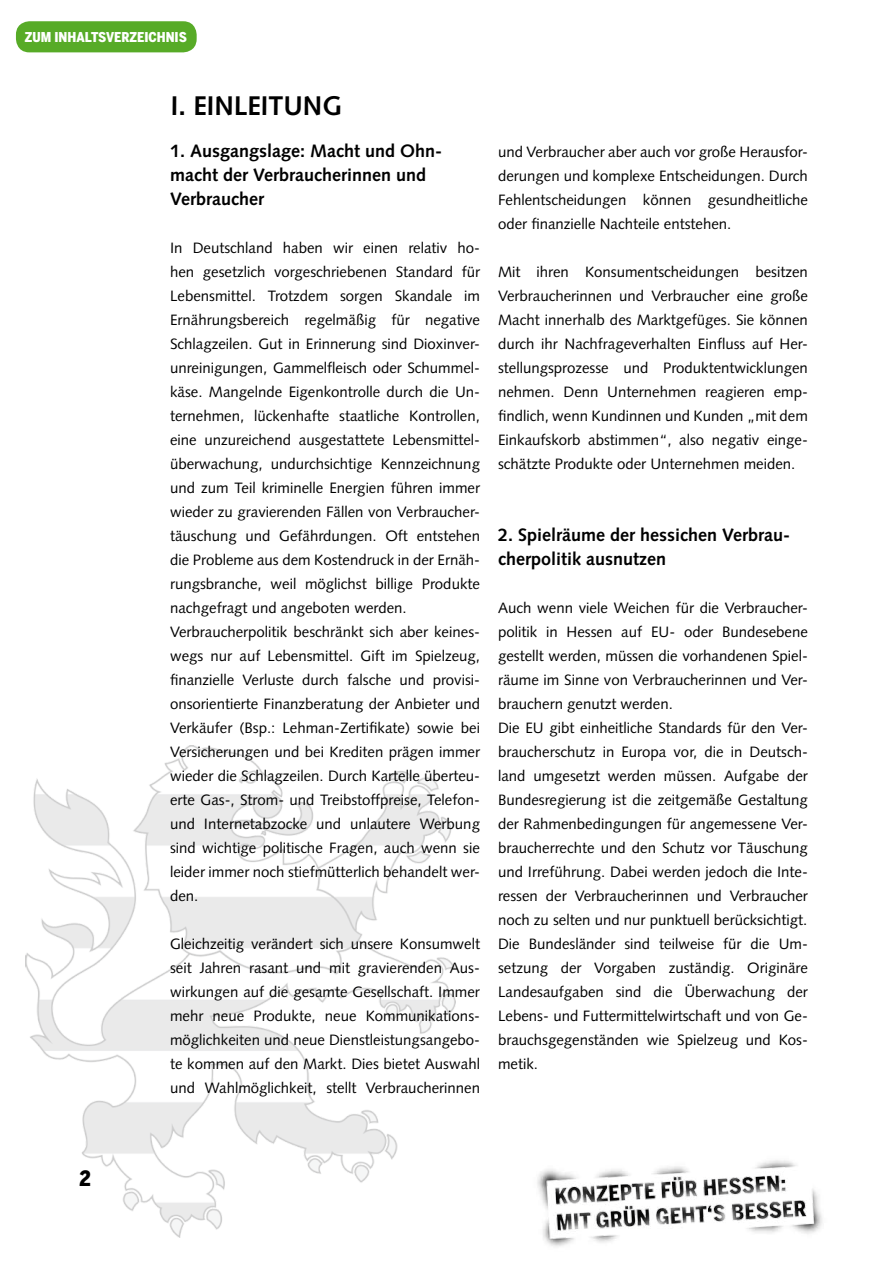
<style>
.page{position:relative;width:893px;height:1263px;background:#fff}
.page>*{position:absolute;margin:0;border:0;box-sizing:border-box;transform-origin:0 0}
.t1{font:700 27px "Gruene Syntax";color:#000}
.t2{font:900 21px "Benton Sans Cond";color:#000}
.t3{font:700 18px/24px "Gruene Syntax";color:#000}
.t4{font:15px/24px "Gruene Syntax";color:#000;text-align:justify}
.t5{font:900 13.5px "Benton Sans Cond";color:#fff}
</style>
<div class="page">
<img style="left:26px;top:746px;width:429px;height:491px">
<img style="left:537px;top:1160px;width:285px;height:87px">
<div style="left:16px;top:21px;width:181px;height:31px;background:#57ab27;border-radius:14px"></div>
<p class="t5" style="left:25px;top:29px;width:164px">ZUM INHALTSVERZEICHNIS</p>
<h1 class="t1" style="left:171px;top:90px;width:168px">I. Einleitung</h1>
<p class="t3" style="left:170px;top:139px;width:274px">1. Ausgangslage: Macht und Ohn&shy;macht der Verbraucherinnen und<br>Verbraucher</p>
<p class="t4" style="left:170px;top:236px;width:311px;text-align:left">In Deutschland haben wir einen relativ ho&shy;hen gesetzlich vorgeschriebenen Standard für Lebensmittel. Trotzdem sorgen Skandale im Ernährungsbereich regelmäßig für negative Schlagzeilen. Gut in Erinnerung sind Dioxinver&shy;unreinigungen, Gammelfleisch oder Schummel&shy;käse. Mangelnde Eigenkontrolle durch die Un&shy;ternehmen, lückenhafte staatliche Kontrollen, eine unzureichend ausgestattete Lebensmittel&shy;überwachung, undurchsichtige Kennzeichnung und zum Teil kriminelle Energien führen immer wieder zu gravierenden Fällen von Verbraucher&shy;täuschung und Gefährdungen. Oft entstehen die Probleme aus dem Kostendruck in der Ernäh&shy;rungsbranche, weil möglichst billige Produkte nachgefragt und angeboten werden.<br>Verbraucherpolitik beschränkt sich aber keines&shy;wegs nur auf Lebensmittel. Gift im Spielzeug, finanzielle Verluste durch falsche und provisi&shy;onsorientierte Finanzberatung der Anbieter und Verkäufer (Bsp.: Lehman-Zertifikate) sowie bei Versicherungen und bei Krediten prägen immer wieder die Schlagzeilen. Durch Kartelle überteu&shy;erte Gas-, Strom- und Treibstoffpreise, Telefon&shy;und Internetabzocke und unlautere Werbung sind wichtige politische Fragen, auch wenn sie leider immer noch stiefmütterlich behandelt wer&shy;den.</p>
<p class="t4" style="left:170px;top:932px;width:311px">Gleichzeitig verändert sich unsere Konsumwelt seit Jahren rasant und mit gravierenden Aus&shy;wirkungen auf die gesamte Gesellschaft. Immer mehr neue Produkte, neue Kommunikations&shy;möglichkeiten und neue Dienstleistungsangebo&shy;te kommen auf den Markt. Dies bietet Auswahl und Wahlmöglichkeit, stellt Verbraucherinnen</p>
<p class="t4" style="left:498px;top:140px;width:311px">und Verbraucher aber auch vor große Herausfor&shy;derungen und komplexe Entscheidungen. Durch Fehlentscheidungen können gesundheitliche oder finanzielle Nachteile entstehen.</p>
<p class="t4" style="left:498px;top:260px;width:311px">Mit ihren Konsumentscheidungen besitzen Verbraucherinnen und Verbraucher eine große Macht innerhalb des Marktgefüges. Sie können durch ihr Nachfrageverhalten Einfluss auf Her&shy;stellungsprozesse und Produktentwicklungen nehmen. Denn Unternehmen reagieren emp&shy;findlich, wenn Kundinnen und Kunden „mit dem Einkaufskorb abstimmen“, also negativ einge&shy;schätzte Produkte oder Unternehmen meiden.</p>
<p class="t3" style="left:498px;top:523px;width:294px">2. Spielräume der hessichen Verbrau&shy;cherpolitik ausnutzen</p>
<p class="t4" style="left:498px;top:596px;width:311px;text-align:left">Auch wenn viele Weichen für die Verbraucher&shy;politik in Hessen auf EU- oder Bundesebene gestellt werden, müssen die vorhandenen Spiel&shy;räume im Sinne von Verbraucherinnen und Ver&shy;brauchern genutzt werden.<br>Die EU gibt einheitliche Standards für den Ver&shy;braucherschutz in Europa vor, die in Deutsch&shy;land umgesetzt werden müssen. Aufgabe der Bundesregierung ist die zeitgemäße Gestaltung der Rahmenbedingungen für angemessene Ver&shy;braucherrechte und den Schutz vor Täuschung und Irreführung. Dabei werden jedoch die Inte&shy;ressen der Verbraucherinnen und Verbraucher noch zu selten und nur punktuell berücksichtigt.<br>Die Bundesländer sind teilweise für die Um&shy;setzung der Vorgaben zuständig. Originäre Landesaufgaben sind die Überwachung der Lebens- und Futtermittelwirtschaft und von Ge&shy;brauchsgegenständen wie Spielzeug und Kos&shy;metik.</p>
<h2 class="t2" style="left:79px;top:1166px;width:13px">2</h2>
</div>
